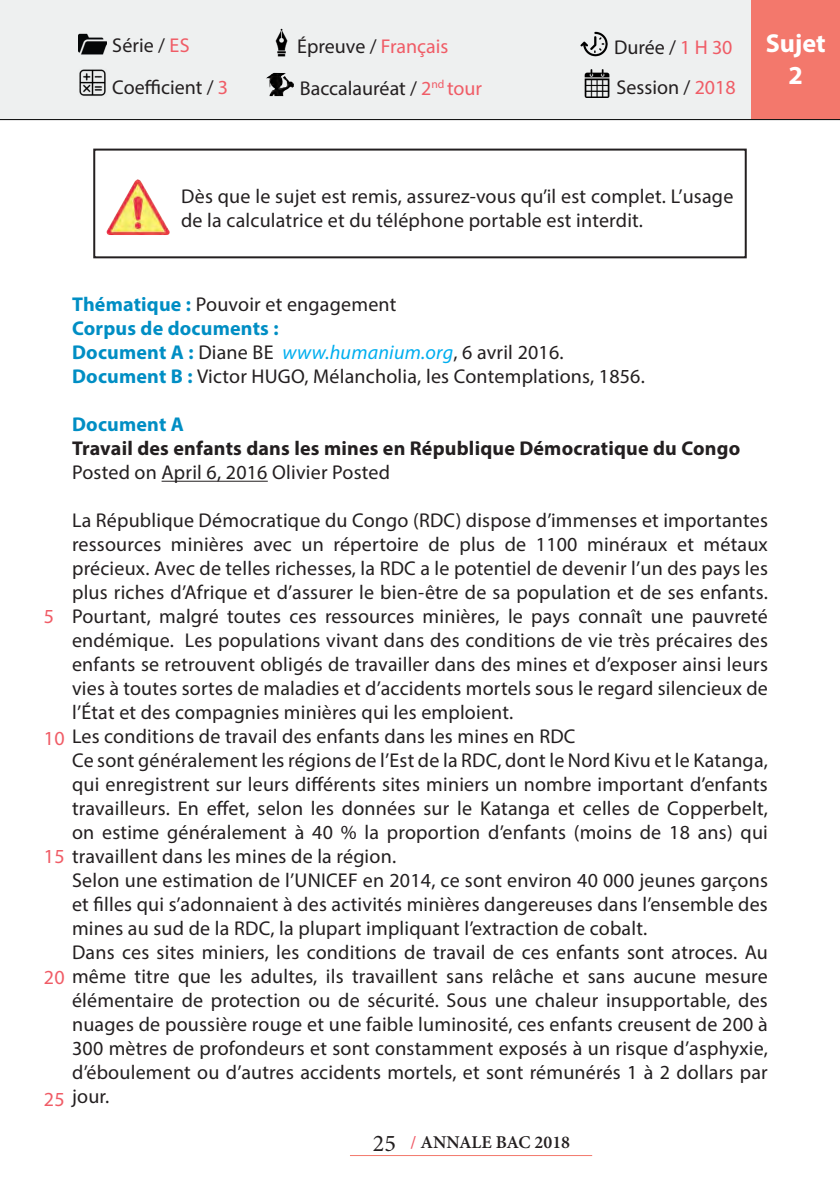
<style>
.page{position:relative;width:840px;height:1191px;background:#fff}
.page>*{position:absolute;margin:0;border:0;box-sizing:border-box;transform-origin:0 0}
.t1{font:700 26px "Myriad Pro";color:#fff}
.corps_de_texte{font:20px/24px "Myriad Pro";letter-spacing:.01em;color:#231f20;text-align:justify}
.corps_de_texte-2{font:700 20px "Myriad Pro";letter-spacing:.01em;color:#231f20}
.corps_de_texte-3{font:700 20px "Myriad Pro";letter-spacing:.01em;color:#008ec4}
.corps_de_texte-4{font:20px "Myriad Pro";color:#f05c66}
.t2{font:600 18px "Minion Pro";color:#231f20}
.s1{color:#f05c66}
.s2{font-weight:700;color:#008ec4}
.s3{font-style:italic;color:#00aeef}
.s4{font-weight:400;font-size:24px}
.s5{color:#f05965}
</style>
<div class="page">
<hr style="left:350px;top:1155px;width:242px;height:1px;background:#f3786c">
<div style="left:0;top:0;width:839px;height:120px;background:#eef0f0"></div>
<div style="left:751px;top:0;width:88px;height:119px;background:#f3786c"></div>
<img style="left:78px;top:30px;width:28px;height:28px">
<img style="left:267px;top:28px;width:28px;height:29px">
<img style="left:579px;top:30px;width:29px;height:28px">
<img style="left:78px;top:68px;width:28px;height:29px">
<img style="left:582px;top:70px;width:28px;height:27px">
<img style="left:266px;top:73px;width:28px;height:23px">
<hr style="left:161px;top:481px;width:106px;height:1px;background:#231f20">
<img style="left:106px;top:179px;width:63px;height:56px">
<div style="left:93px;top:149px;width:653px;height:109px;border:2px solid #231f20"></div>
<p class="corps_de_texte" style="left:112px;top:33px;width:79px">Série / <span class="s1">ES</span></p>
<p class="corps_de_texte" style="left:297px;top:34px;width:153px">Épreuve / <span class="s1">Français</span></p>
<p class="corps_de_texte" style="left:613px;top:35px;width:120px">Durée / <span class="s1">1 H 30</span></p>
<p class="corps_de_texte" style="left:112px;top:75px;width:117px">Coefficient / <span class="s1">3</span></p>
<p class="corps_de_texte" style="left:300px;top:76px;width:183px">Baccalauréat / <span class="s1">2</span><sup>nd</sup> <span class="s1">tour</span></p>
<p class="corps_de_texte" style="left:616px;top:75px;width:120px">Session / <span class="s1">2018</span></p>
<p class="t1" style="left:765px;top:26px;width:62px">Sujet</p>
<p class="t1" style="left:788px;top:58px;width:16px">2</p>
<p class="corps_de_texte" style="left:181px;top:184px;width:553px">Dès que le sujet est remis, assurez-vous qu’il est complet. L’usage de la calculatrice et du téléphone portable est interdit.</p>
<p class="corps_de_texte" style="left:72px;top:292px;width:325px"><span class="s2">Thématique :</span> Pouvoir et engagement</p>
<p class="corps_de_texte-3" style="left:72px;top:315px;width:208px">Corpus de documents :</p>
<p class="corps_de_texte" style="left:72px;top:340px;width:493px"><span class="s2">Document A :</span> Diane BE <span class="s3">www.humanium.org</span>, 6 avril 2016.</p>
<p class="corps_de_texte" style="left:72px;top:364px;width:574px"><span class="s2">Document B :</span> Victor HUGO, Mélancholia, les Contemplations, 1856.</p>
<p class="corps_de_texte-3" style="left:72px;top:411px;width:113px">Document A</p>
<p class="corps_de_texte-2" style="left:72px;top:435px;width:669px">Travail des enfants dans les mines en République Démocratique du Congo</p>
<p class="corps_de_texte" style="left:72px;top:460px;width:319px">Posted on April 6, 2016 Olivier Posted</p>
<p class="corps_de_texte" style="left:72px;top:508px;width:697px">La République Démocratique du Congo (RDC) dispose d’immenses et importantes ressources minières avec un répertoire de plus de 1100 minéraux et métaux précieux. Avec de telles richesses, la RDC a le potentiel de devenir l’un des pays les plus riches d’Afrique et d’assurer le bien-être de sa population et de ses enfants.<br>Pourtant, malgré toutes ces ressources minières, le pays connaît une pauvreté endémique. Les populations vivant dans des conditions de vie très précaires des enfants se retrouvent obligés de travailler dans des mines et d’exposer ainsi leurs vies à toutes sortes de maladies et d’accidents mortels sous le regard silencieux de l’État et des compagnies minières qui les emploient.</p>
<p class="corps_de_texte" style="left:44px;top:724px;width:532px"><span class="s1">10</span> Les conditions de travail des enfants dans les mines en RDC</p>
<p class="corps_de_texte" style="left:72px;top:748px;width:697px">Ce sont généralement les régions de l’Est de la RDC, dont le Nord Kivu et le Katanga,</p>
<p class="corps_de_texte" style="left:72px;top:772px;width:696px">qui enregistrent sur leurs différents sites miniers un nombre important d’enfants</p>
<p class="corps_de_texte" style="left:72px;top:796px;width:697px">travailleurs. En effet, selon les données sur le Katanga et celles de Copperbelt,</p>
<p class="corps_de_texte" style="left:72px;top:820px;width:697px">on estime généralement à 40 % la proportion d’enfants (moins de 18 ans) qui</p>
<p class="corps_de_texte" style="left:44px;top:844px;width:353px"><span class="s1">15</span> travaillent dans les mines de la région.</p>
<p class="corps_de_texte" style="left:72px;top:868px;width:697px">Selon une estimation de l’UNICEF en 2014, ce sont environ 40 000 jeunes garçons et filles qui s’adonnaient à des activités minières dangereuses dans l’ensemble des mines au sud de la RDC, la plupart impliquant l’extraction de cobalt.</p>
<p class="corps_de_texte" style="left:72px;top:940px;width:697px">Dans ces sites miniers, les conditions de travail de ces enfants sont atroces. Au</p>
<p class="corps_de_texte" style="left:44px;top:964px;width:725px"><span class="s1">20</span> même titre que les adultes, ils travaillent sans relâche et sans aucune mesure</p>
<p class="corps_de_texte" style="left:72px;top:988px;width:697px">élémentaire de protection ou de sécurité. Sous une chaleur insupportable, des</p>
<p class="corps_de_texte" style="left:72px;top:1012px;width:697px">nuages de poussière rouge et une faible luminosité, ces enfants creusent de 200 à</p>
<p class="corps_de_texte" style="left:72px;top:1036px;width:697px">300 mètres de profondeurs et sont constamment exposés à un risque d’asphyxie,</p>
<p class="corps_de_texte" style="left:72px;top:1060px;width:696px">d’éboulement ou d’autres accidents mortels, et sont rémunérés 1 à 2 dollars par</p>
<p class="corps_de_texte" style="left:72px;top:1084px;width:39px">jour.</p>
<p class="corps_de_texte-4" style="left:44px;top:604px;width:12px">5</p>
<p class="corps_de_texte-4" style="left:44px;top:1087px;width:22px">25</p>
<p class="t2" style="left:373px;top:1129px;width:198px"><span class="s4">25</span> <span class="s5">/</span> ANNALE BAC 2018</p>
</div>
